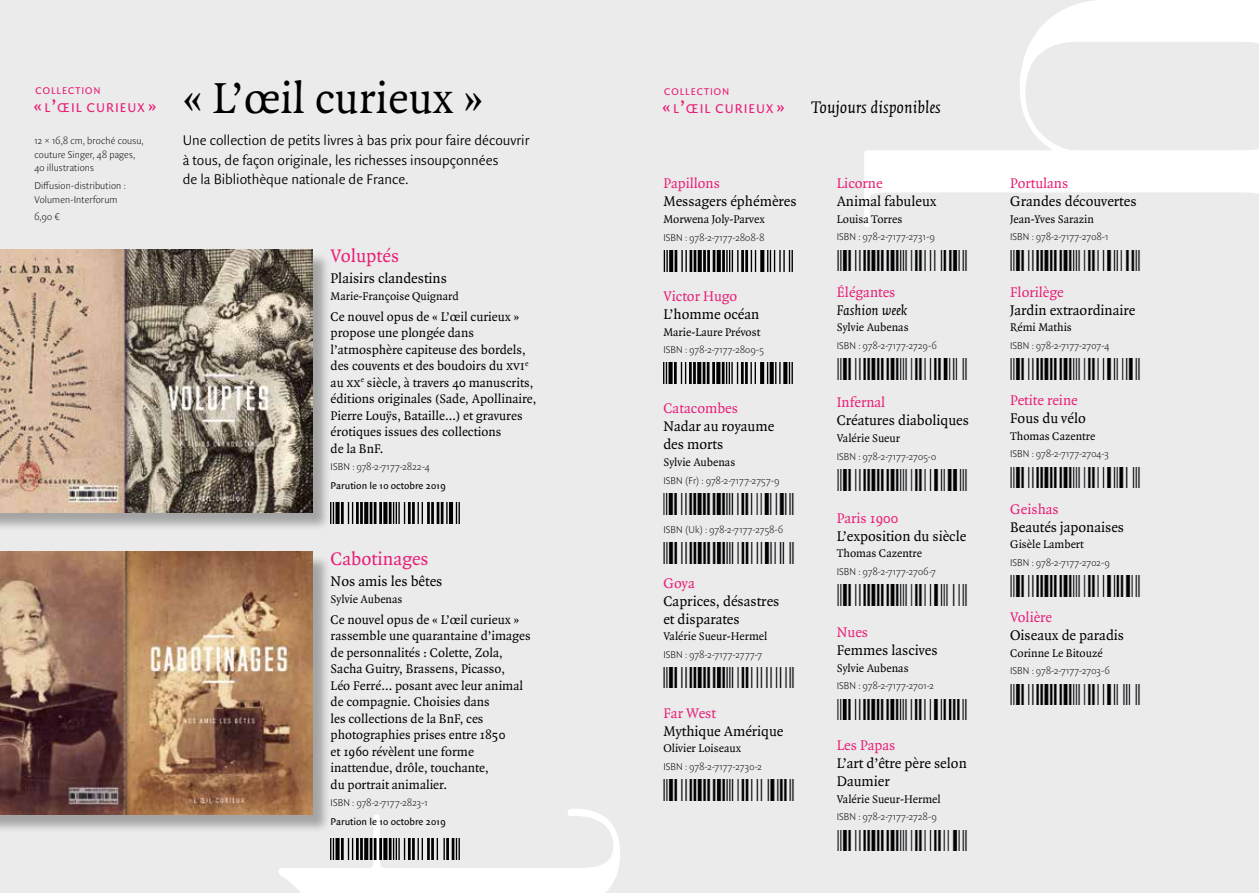
<style>
.page{position:relative;width:1259px;height:893px;background:#ebebec}
.page>*{position:absolute;margin:0;border:0;box-sizing:border-box;transform-origin:0 0}
.t1{font:46.5px "Quadraat";color:#000}
.t2{font:19.5px "Quadraat";color:#e91e76}
.t3{font:italic 18px "Quadraat";color:#000}
.t4{font:15px/18px "Quadraat";color:#000}
.t5{font:300 15px/19.5px "Quadraat Sans OT";color:#000}
.t6{font:15px "Quadraat";color:#e91e76}
.t7{font:italic 15px "Quadraat";color:#000}
.t8{font:13.65px "Quadraat Sans";letter-spacing:.07em;color:#e91e76}
.t9{font:13.5px/16.5px "Quadraat";color:#000}
.t10{font:12px "Quadraat";color:#000}
.t11{font:200 10.5px/13.5px "Quadraat Sans OT";letter-spacing:.01em;color:#000}
.t12{font:10.5px "Quadraat Sans";color:#000}
.t13{font:10.5px "Quadraat Sans";letter-spacing:.085em;color:#e91e76}
.s1{font-size:19.5px}
.s2{font-family:"Quadraat Small Caps"}
</style>
<div class="page">
<img style="left:663px;top:250px;width:130px;height:21px">
<img style="left:663px;top:363px;width:130px;height:20px">
<img style="left:663px;top:494px;width:131px;height:20px">
<img style="left:663px;top:543px;width:131px;height:20px">
<img style="left:663px;top:667px;width:131px;height:21px">
<img style="left:663px;top:780px;width:131px;height:21px">
<img style="left:837px;top:250px;width:130px;height:21px">
<img style="left:837px;top:358px;width:130px;height:21px">
<img style="left:837px;top:469px;width:130px;height:21px">
<img style="left:837px;top:584px;width:130px;height:21px">
<img style="left:837px;top:699px;width:130px;height:21px">
<img style="left:837px;top:830px;width:130px;height:21px">
<img style="left:1010px;top:250px;width:130px;height:21px">
<img style="left:1010px;top:358px;width:130px;height:21px">
<img style="left:1010px;top:467px;width:130px;height:21px">
<img style="left:1010px;top:576px;width:130px;height:20px">
<img style="left:1010px;top:684px;width:130px;height:21px">
<div style="left:0;top:554px;width:331px;height:279px;background:#000;opacity:.3"></div>
<img style="left:0;top:552px;width:313px;height:263px">
<img style="left:330px;top:839px;width:130px;height:20px">
<img style="left:331px;top:503px;width:129px;height:21px">
<div style="left:0;top:252px;width:331px;height:279px;background:#000;opacity:.3"></div>
<img style="left:0;top:250px;width:313px;height:262px">
<p class="t13" style="left:36px;top:85px;width:66px">COLLECTION</p>
<p class="t8" style="left:34px;top:100px;width:124px"><span class="s1">«</span>L<span class="s1">’</span>ŒIL CURIEUX <span class="s1">»</span></p>
<p class="t11" style="left:34px;top:134px;width:111px">12 × 16,8 cm, broché cousu, couture Singer, 48 pages,<br>40 illustrations</p>
<p class="t11" style="left:34px;top:179px;width:93px">Diffusion-distribution :<br>Volumen-Interforum</p>
<p class="t11" style="left:34px;top:210px;width:27px">6,90 €</p>
<h1 class="t1" style="left:183px;top:74px;width:302px">« L’œil curieux »</h1>
<p class="t5" style="left:183px;top:130px;width:348px">Une collection de petits livres à bas prix pour faire découvrir à tous, de façon originale, les richesses insoupçonnées<br>de la Bibliothèque nationale de France.</p>
<h2 class="t2" style="left:331px;top:246px;width:70px">Voluptés</h2>
<p class="t4" style="left:331px;top:270px;width:118px">Plaisirs clandestins</p>
<p class="t10" style="left:331px;top:290px;width:129px">Marie-Françoise Quignard</p>
<p class="t9" style="left:331px;top:309px;width:207px">Ce nouvel opus de « L’œil curieux » propose une plongée dans l’atmosphère capiteuse des bordels, des couvents et des boudoirs du <span class="s2">xvi</span><sup>e </sup>au <span class="s2">xx</span><sup>e</sup> siècle, à travers 40 manuscrits, éditions originales (Sade, Apollinaire,<br>Pierre Louÿs, Bataille…) et gravures érotiques issues des collections<br>de la BnF.</p>
<p class="t11" style="left:331px;top:460px;width:101px">ISBN : 978-2-7177-2822-4</p>
<p class="t12" style="left:331px;top:480px;width:117px">Parution le 10 octobre 2019</p>
<h2 class="t2" style="left:330px;top:549px;width:100px">Cabotinages</h2>
<p class="t4" style="left:330px;top:573px;width:113px">Nos amis les bêtes</p>
<p class="t10" style="left:330px;top:593px;width:73px">Sylvie Aubenas</p>
<p class="t9" style="left:330px;top:611px;width:201px">Ce nouvel opus de « L’œil curieux » rassemble une quarantaine d’images de personnalités : Colette, Zola,<br>Sacha Guitry, Brassens, Picasso,<br>Léo Ferré… posant avec leur animal de compagnie. Choisies dans<br>les collections de la BnF, ces photographies prises entre 1850<br>et 1960 révèlent une forme inattendue, drôle, touchante,<br>du portrait animalier.</p>
<p class="t11" style="left:330px;top:796px;width:99px">ISBN : 978-2-7177-2823-1</p>
<p class="t12" style="left:330px;top:815px;width:117px">Parution le 10 octobre 2019</p>
<p class="t13" style="left:664px;top:85px;width:66px">COLLECTION</p>
<p class="t8" style="left:662px;top:100px;width:124px"><span class="s1">«</span>L<span class="s1">’</span>ŒIL CURIEUX <span class="s1">»</span></p>
<h3 class="t3" style="left:811px;top:97px;width:131px">Toujours disponibles</h3>
<p class="t6" style="left:663px;top:176px;width:58px">Papillons</p>
<p class="t4" style="left:663px;top:193px;width:135px">Messagers éphémères</p>
<p class="t10" style="left:663px;top:213px;width:103px">Morwena Joly-Parvex</p>
<p class="t11" style="left:663px;top:231px;width:102px">ISBN : 978-2-7177-2808-8</p>
<p class="t6" style="left:663px;top:289px;width:75px">Victor Hugo</p>
<p class="t4" style="left:663px;top:306px;width:97px">L’homme océan</p>
<p class="t10" style="left:663px;top:326px;width:98px">Marie-Laure Prévost</p>
<p class="t11" style="left:663px;top:343px;width:102px">ISBN : 978-2-7177-2809-5</p>
<p class="t6" style="left:663px;top:401px;width:76px">Catacombes</p>
<p class="t4" style="left:663px;top:418px;width:112px">Nadar au royaume des morts</p>
<p class="t10" style="left:663px;top:456px;width:73px">Sylvie Aubenas</p>
<p class="t11" style="left:663px;top:473px;width:118px">ISBN (Fr) : 978-2-7177-2757-9</p>
<p class="t11" style="left:663px;top:522px;width:121px">ISBN (Uk) : 978-2-7177-2758-6</p>
<p class="t6" style="left:663px;top:575px;width:33px">Goya</p>
<p class="t4" style="left:663px;top:593px;width:117px">Caprices, désastres et disparates</p>
<p class="t10" style="left:663px;top:630px;width:105px">Valérie Sueur-Hermel</p>
<p class="t11" style="left:663px;top:648px;width:100px">ISBN : 978-2-7177-2777-7</p>
<p class="t6" style="left:663px;top:705px;width:54px">Far West</p>
<p class="t4" style="left:663px;top:723px;width:122px">Mythique Amérique</p>
<p class="t10" style="left:663px;top:742px;width:79px">Olivier Loiseaux</p>
<p class="t11" style="left:663px;top:760px;width:100px">ISBN : 978-2-7177-2730-2</p>
<p class="t6" style="left:836px;top:176px;width:47px">Licorne</p>
<p class="t4" style="left:836px;top:193px;width:101px">Animal fabuleux</p>
<p class="t10" style="left:836px;top:213px;width:67px">Louisa Torres</p>
<p class="t11" style="left:836px;top:230px;width:99px">ISBN : 978-2-7177-2731-9</p>
<p class="t6" style="left:836px;top:284px;width:60px">Élégantes</p>
<p class="t7" style="left:836px;top:302px;width:72px">Fashion week</p>
<p class="t10" style="left:836px;top:321px;width:73px">Sylvie Aubenas</p>
<p class="t11" style="left:836px;top:339px;width:101px">ISBN : 978-2-7177-2729-6</p>
<p class="t6" style="left:836px;top:395px;width:50px">Infernal</p>
<p class="t4" style="left:836px;top:412px;width:134px">Créatures diaboliques</p>
<p class="t10" style="left:836px;top:432px;width:65px">Valérie Sueur</p>
<p class="t11" style="left:836px;top:449px;width:101px">ISBN : 978-2-7177-2705-0</p>
<p class="t6" style="left:836px;top:510px;width:63px">Paris 1900</p>
<p class="t4" style="left:836px;top:527px;width:131px">L’exposition du siècle</p>
<p class="t10" style="left:836px;top:547px;width:87px">Thomas Cazentre</p>
<p class="t11" style="left:836px;top:565px;width:101px">ISBN : 978-2-7177-2706-7</p>
<p class="t6" style="left:836px;top:625px;width:33px">Nues</p>
<p class="t4" style="left:836px;top:642px;width:102px">Femmes lascives</p>
<p class="t10" style="left:836px;top:662px;width:73px">Sylvie Aubenas</p>
<p class="t11" style="left:836px;top:679px;width:99px">ISBN : 978-2-7177-2701-2</p>
<p class="t6" style="left:836px;top:738px;width:60px">Les Papas</p>
<p class="t4" style="left:836px;top:755px;width:132px">L’art d’être père selon<br>Daumier</p>
<p class="t10" style="left:836px;top:793px;width:105px">Valérie Sueur-Hermel</p>
<p class="t11" style="left:836px;top:810px;width:101px">ISBN : 978-2-7177-2728-9</p>
<p class="t6" style="left:1010px;top:176px;width:60px">Portulans</p>
<p class="t4" style="left:1010px;top:193px;width:128px">Grandes découvertes</p>
<p class="t10" style="left:1010px;top:213px;width:85px">Jean-Yves Sarazin</p>
<p class="t11" style="left:1010px;top:230px;width:100px">ISBN : 978-2-7177-2708-1</p>
<p class="t6" style="left:1010px;top:284px;width:55px">Florilège</p>
<p class="t4" style="left:1010px;top:301px;width:127px">Jardin extraordinaire</p>
<p class="t10" style="left:1010px;top:321px;width:63px">Rémi Mathis</p>
<p class="t11" style="left:1010px;top:339px;width:101px">ISBN : 978-2-7177-2707-4</p>
<p class="t6" style="left:1010px;top:393px;width:69px">Petite reine</p>
<p class="t4" style="left:1010px;top:410px;width:77px">Fous du vélo</p>
<p class="t10" style="left:1010px;top:430px;width:87px">Thomas Cazentre</p>
<p class="t11" style="left:1010px;top:447px;width:100px">ISBN : 978-2-7177-2704-3</p>
<p class="t6" style="left:1010px;top:501px;width:50px">Geishas</p>
<p class="t4" style="left:1010px;top:518px;width:116px">Beautés japonaises</p>
<p class="t10" style="left:1010px;top:538px;width:75px">Gisèle Lambert</p>
<p class="t11" style="left:1010px;top:556px;width:101px">ISBN : 978-2-7177-2702-9</p>
<p class="t6" style="left:1010px;top:610px;width:44px">Volière</p>
<p class="t4" style="left:1010px;top:627px;width:116px">Oiseaux de paradis</p>
<p class="t10" style="left:1010px;top:647px;width:94px">Corinne Le Bitouzé</p>
<p class="t11" style="left:1010px;top:664px;width:101px">ISBN : 978-2-7177-2703-6</p>
</div>
